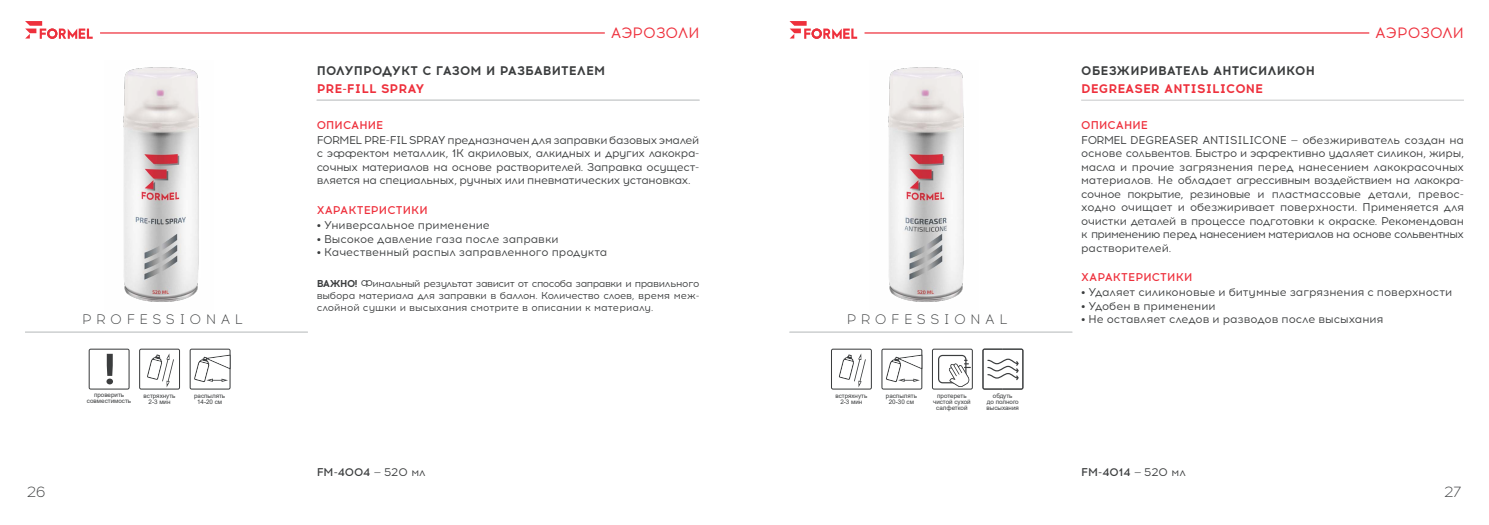
<style>
.page{position:relative;width:1489px;height:525px;background:#fff}
.page>*{position:absolute;margin:0;border:0;box-sizing:border-box;transform-origin:0 0}
.t1{font:15px "Acrom";color:#ee303c}
.t2{font:300 15px "Acrom";color:#3b3d3e}
.t3{font:300 13.75px "Acrom";letter-spacing:.33em;color:#3b3d3e}
.t4{font:700 12.5px "Acrom";letter-spacing:.01em;color:#3b3d3e}
.t5{font:700 12.5px "Acrom";letter-spacing:.01em;color:#ee303c}
.t6{font:11.25px/13.5px "Acrom";letter-spacing:-.005em;color:#3b3d3e;text-align:justify}
.t7{font:500 11.25px "Acrom";letter-spacing:.01em;color:#ee303c}
.t8{font:500 11.25px "Acrom";color:#3b3d3e}
.t9{font:10px/12px "Acrom";color:#3b3d3e;text-align:justify}
.t10{font:6.25px/6.2px "Arial";color:#3b3d3e;text-align:center}
.s1{font-weight:700}
.s2{font-weight:400}
</style>
<div class="page">
<svg style="left:25px;top:21px;width:68px;height:18px"></svg>
<hr style="left:100px;top:32px;width:505px;height:2px;background:#ee303c">
<svg style="left:139px;top:348px;width:41px;height:41px"></svg>
<svg style="left:190px;top:348px;width:40px;height:41px"></svg>
<svg style="left:89px;top:348px;width:41px;height:41px"></svg>
<hr style="left:25px;top:331px;width:283px;height:1px;background:#d1d3d4">
<img style="left:123px;top:67px;width:76px;height:235px">
<hr style="left:317px;top:99px;width:382px;height:2px;background:#d1d3d4">
<svg style="left:932px;top:348px;width:40px;height:41px"></svg>
<svg style="left:789px;top:21px;width:68px;height:18px"></svg>
<hr style="left:864px;top:32px;width:505px;height:2px;background:#ee303c">
<svg style="left:831px;top:348px;width:40px;height:41px"></svg>
<svg style="left:881px;top:348px;width:41px;height:41px"></svg>
<hr style="left:789px;top:331px;width:283px;height:1px;background:#d1d3d4">
<hr style="left:1081px;top:99px;width:382px;height:2px;background:#d1d3d4">
<svg style="left:982px;top:348px;width:41px;height:41px"></svg>
<img style="left:888px;top:67px;width:76px;height:235px">
<h1 class="t1" style="left:610px;top:24px;width:90px">АЭРОЗОЛИ</h1>
<h1 class="t1" style="left:1375px;top:24px;width:90px">АЭРОЗОЛИ</h1>
<p class="t4" style="left:317px;top:62px;width:29px">ПОЛУП</p>
<p class="t4" style="left:363px;top:62px;width:39px">РОДУКТ</p>
<p class="t4" style="left:422px;top:62px;width:121px">С ГАЗОМ И РАЗБАВИТЕЛЕ</p>
<p class="t4" style="left:594px;top:62px;width:13px">М</p>
<p class="t5" style="left:317px;top:79px;width:109px">PRE-FILL SPRAY</p>
<p class="t4" style="left:1081px;top:62px;width:77px">ОБЕЗЖИ РИВАТЕЛ</p>
<p class="t4" style="left:1200px;top:62px;width:68px">Ь АНТИСИЛИК</p>
<p class="t4" style="left:1295px;top:62px;width:21px">ОН</p>
<p class="t5" style="left:1081px;top:79px;width:181px">DEGREASER ANTISILICONE</p>
<p class="t7" style="left:317px;top:117px;width:68px">описание</p>
<p class="t7" style="left:1081px;top:117px;width:68px">описание</p>
<p class="t6" style="left:317px;top:133px;width:384px">FORMEL PRE-FIL SPRAY предназначен для заправки базовых эмалей с эффектом металлик, 1К акриловых, алкидных и других лакокра&shy;сочных материалов на основе растворителей. Заправка осущест&shy;вляется на специальных, ручных или пневматических установках.</p>
<p class="t7" style="left:317px;top:202px;width:113px">характеристики</p>
<p class="t6" style="left:317px;top:219px;width:175px">• Универсальное применение</p>
<p class="t6" style="left:317px;top:232px;width:243px">• Высокое давление газа после заправки</p>
<p class="t6" style="left:317px;top:246px;width:292px">• Качественный распыл заправленного продукта</p>
<p class="t6" style="left:1081px;top:133px;width:384px">FORMEL DEGREASER ANTISILICONE — обезжириватель создан на основе сольвентов. Быстро и эффективно удаляет силикон, жиры, масла и прочие загрязнения перед нанесением лакокрасочных материалов. Не обладает агрессивным воздействием на лакокра&shy;сочное покрытие, резиновые и пластмассовые детали, превос&shy;ходно очищает и обезжиривает поверхности. Применяется для очистки деталей в процессе подготовки к окраске. Рекомендован к применению перед нанесением материалов на основе сольвентных растворителей.</p>
<p class="t3" style="left:82px;top:310px;width:162px">PROFESSIONAL</p>
<p class="t9" style="left:317px;top:278px;width:384px"><span class="s1">ВАЖНО!</span> Финальный результат зависит от способа заправки и правильного выбора материала для заправки в баллон. Количество слоев, время меж&shy;слойной сушки и высыхания смотрите в описании к материалу.</p>
<p class="t3" style="left:846px;top:310px;width:162px">PROFESSIONAL</p>
<p class="t7" style="left:1081px;top:269px;width:113px">характеристики</p>
<p class="t6" style="left:1081px;top:286px;width:372px">• Удаляет силиконовые и битумные загрязнения с поверхности</p>
<p class="t6" style="left:1081px;top:299px;width:136px">• Удобен в применении</p>
<p class="t6" style="left:1081px;top:313px;width:304px">• Не оставляет следов и разводов после высыхания</p>
<p class="t10" style="left:87px;top:391px;width:46px">проверить совместимость</p>
<p class="t10" style="left:144px;top:392px;width:33px">встряхнуть<br>2-3 мин</p>
<p class="t10" style="left:194px;top:392px;width:33px">распылять<br>14-20 см</p>
<p class="t10" style="left:885px;top:392px;width:33px">распылять<br>20-30 см</p>
<p class="t10" style="left:986px;top:392px;width:34px">обдуть<br>до полного высыхания</p>
<p class="t10" style="left:835px;top:392px;width:33px">встряхнуть<br>2-3 мин</p>
<p class="t10" style="left:933px;top:392px;width:39px">протереть чистой сухой салфеткой</p>
<p class="t8" style="left:317px;top:464px;width:111px">FM-4004 <span class="s2">— 520 мл</span></p>
<p class="t8" style="left:1081px;top:464px;width:106px">FM-4014 <span class="s2">— 520 мл</span></p>
<h1 class="t2" style="left:27px;top:483px;width:20px">26</h1>
<h1 class="t2" style="left:1443px;top:483px;width:19px">27</h1>
</div>
